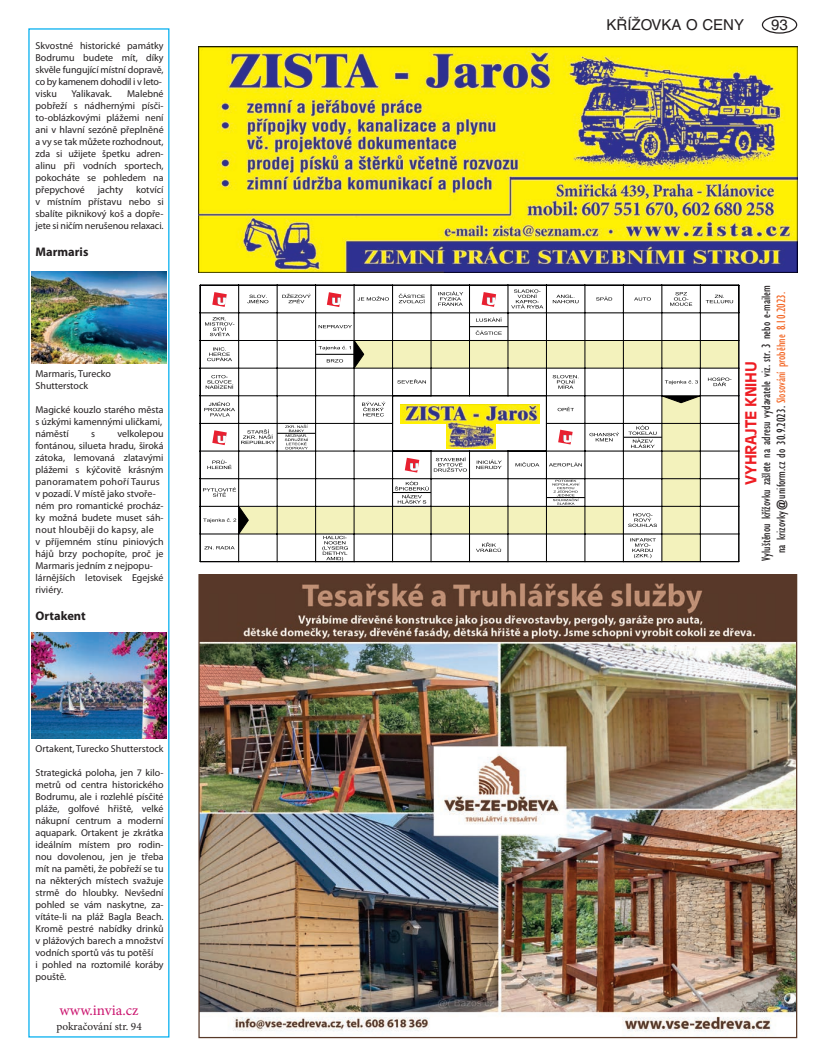
<style>
.page{position:relative;width:815px;height:1063px;background:#fff}
.page>*{position:absolute;margin:0;border:0;box-sizing:border-box;transform-origin:0 0}
.t1{font:15px "Helvetica CE";color:#231f20}
.t2{font:700 15px "Antique Olive CE";letter-spacing:-.01em;color:#ee1d23}
.t3{font:15px "Minion Pro";letter-spacing:.005em;color:#cb156f}
.t4{font:condensed 12.5px/15px "Gill Sans CE";color:#231f20;text-align:center}
.t5{font:700 12.5px "Myriad Pro";color:#231f20}
.t6{font:11.25px "Minion Pro";color:#231f20}
.t7{font:10px/12px "Myriad Pro";color:#231f20}
.s1{color:#f36421}
</style>
<div class="page">
<div style="left:762px;top:16px;width:35px;height:18px;border:1px solid #231f20;border-radius:50%"></div>
<img style="left:199px;top:46px;width:598px;height:227px">
<img style="left:200px;top:576px;width:595px;height:456px">
<div style="left:28px;top:28px;width:141px;height:1010px;background:#fff;border:1px solid #00aeef"></div>
<img style="left:32px;top:632px;width:135px;height:106px">
<img style="left:32px;top:271px;width:135px;height:92px">
<div style="left:469px;top:341px;width:39px;height:27px;background:#f3f2bc"></div>
<div style="left:469px;top:506px;width:39px;height:28px;background:#f3f2bc"></div>
<hr style="left:469px;top:326px;width:39px;height:1px;background:#000001">
<hr style="left:469px;top:506px;width:39px;height:1px;background:#000001">
<hr style="left:469px;top:396px;width:39px;height:1px;background:#000001">
<hr style="left:469px;top:368px;width:39px;height:1px;background:#000001">
<hr style="left:469px;top:395px;width:39px;height:1px;background:#000001">
<hr style="left:469px;top:478px;width:39px;height:1px;background:#000001">
<hr style="left:469px;top:340px;width:39px;height:1px;background:#000001">
<hr style="left:469px;top:561px;width:39px;height:1px;background:#000001">
<hr style="left:469px;top:533px;width:39px;height:2px;background:#000001">
<hr style="left:469px;top:312px;width:39px;height:1px;background:#000001">
<hr style="left:469px;top:285px;width:39px;height:1px;background:#000001">
<hr style="left:469px;top:451px;width:39px;height:1px;background:#000001">
<svg style="left:200px;top:285px;width:270px;height:277px"></svg>
<svg style="left:476px;top:285px;width:264px;height:277px"></svg>
<img style="left:400px;top:404px;width:140px;height:19px">
<img style="left:446px;top:422px;width:50px;height:27px">
<p class="t7" style="left:36px;top:40px;width:130px">Skvostné historické památky<br>Bodrumu budete mít, díky skvěle fungující místní dopravě, co by kamenem dohodil i v leto&shy;visku</p>
<p class="t7" style="left:36px;top:88px;width:130px;text-align:justify;text-indent:92px">Malebné pobřeží s nádhernými písči&shy;to-oblázkovými plážemi není ani v hlavní sezóně přeplněné a vy se tak můžete rozhodnout, zda si užijete špetku adren&shy;alinu při vodních sportech, pokocháte se pohledem na přepychové</p>
<p class="t7" style="left:72px;top:88px;width:42px">Yalikavak.</p>
<p class="t7" style="left:36px;top:184px;width:130px;text-align:justify;text-indent:101px">kotvící v místním přístavu nebo si sbalíte piknikový koš a dopře&shy;jete si ničím nerušenou relaxaci.</p>
<p class="t5" style="left:36px;top:244px;width:54px">Marmaris</p>
<p class="t7" style="left:98px;top:184px;width:27px">jachty</p>
<p class="t7" style="left:36px;top:367px;width:77px">Marmaris, Turecko<br>Shutterstock</p>
<p class="t7" style="left:36px;top:403px;width:130px">Magické kouzlo starého města s úzkými kamennými uličkami, náměstí</p>
<p class="t7" style="left:36px;top:427px;width:130px;text-indent:82px">velkolepou fontánou, silueta hradu, široká zátoka, lemovaná zlatavými plážemi s kýčovitě krásným panoramatem pohoří Taurus v pozadí. V místě jako stvoře&shy;ném pro romantické procház&shy;ky možná budete muset sáh&shy;nout hlouběji do kapsy, ale<br>v příjemném stínu piniových hájů brzy pochopíte, proč je<br>Marmaris jedním z nejpopu&shy;lárnějších letovisek Egejské riviéry.</p>
<p class="t5" style="left:36px;top:607px;width:52px">Ortakent</p>
<p class="t7" style="left:91px;top:427px;width:5px">s</p>
<p class="t7" style="left:36px;top:742px;width:130px">Ortakent, Turecko Shutterstock</p>
<p class="t7" style="left:36px;top:766px;width:130px">Strategická poloha, jen 7 kilo&shy;metrů od centra historického<br>Bodrumu, ale i rozlehlé písčité pláže, golfové hřiště, velké nákupní centrum a moderní aquapark. Ortakent je zkrátka ideálním místem pro rodin&shy;nou dovolenou, jen je třeba mít na paměti, že pobřeží se tu na některých místech svažuje strmě do hloubky. Nevšední pohled se vám naskytne, za&shy;vítáte-li na pláž Bagla Beach.<br>Kromě pestré nabídky drinků v plážových barech a množství vodních sportů vás tu potěší<br>i pohled na roztomilé koráby pouště.</p>
<h1 class="t3" style="left:59px;top:1001px;width:81px">www.invia.cz</h1>
<p class="t6" style="left:56px;top:1019px;width:87px">pokračování str. 94</p>
<h1 class="t1" style="left:606px;top:16px;width:139px">KŘÍŽOVKA O CENY</h1>
<h1 class="t1" style="left:771px;top:16px;width:18px">93</h1>
<p class="t4" style="left:759px;top:561px;width:277px;rotate:-90deg">Vyluštěnou křížovku zašlete na adresu vydavatele viz. str. 3 nebo e-mailem na krizovky@uniform.cz do 30.9.2023. <span class="s1">Slosování proběhne 8.10.2023.</span></p>
<h1 class="t2" style="left:742px;top:485px;width:125px;rotate:-90deg">VYHRAJTE KNIHU</h1>
</div>
